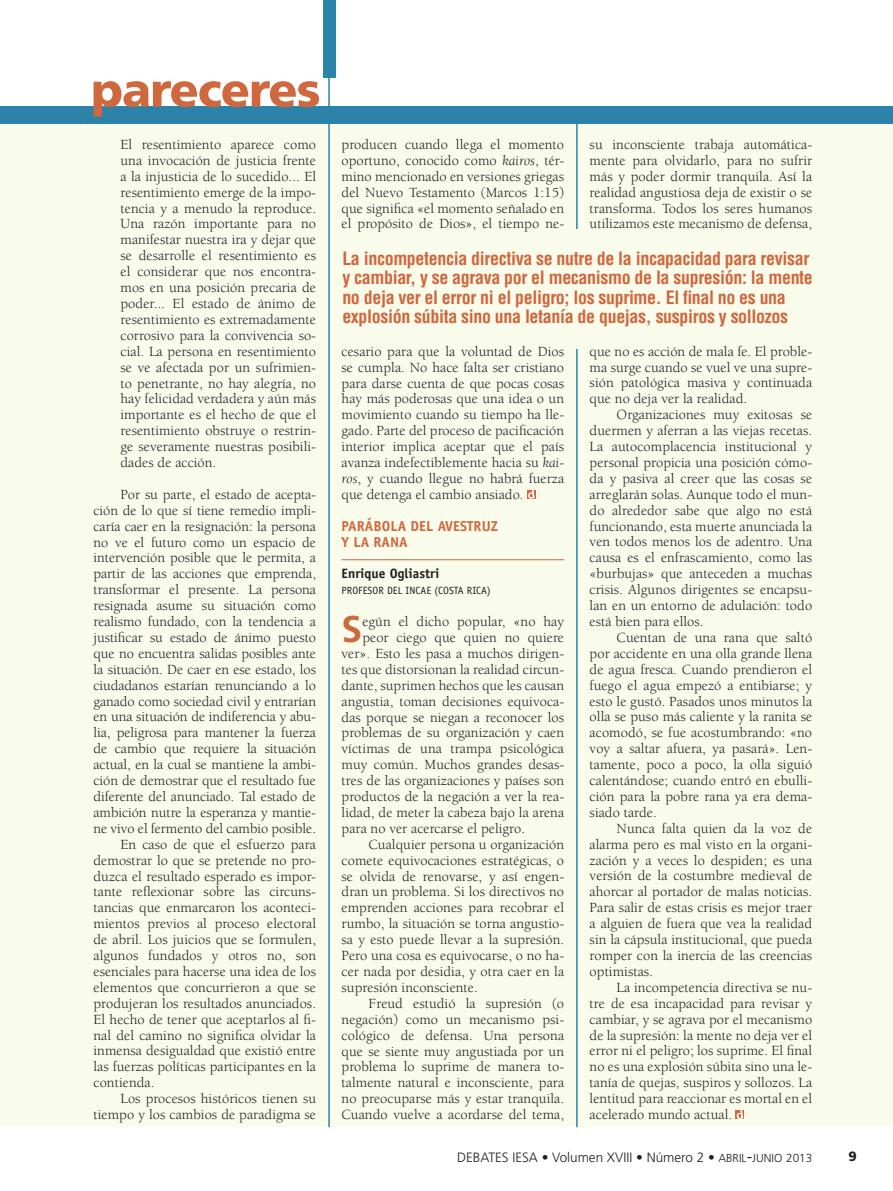
<style>
.page{position:relative;width:893px;height:1191px;background:#fff}
.page>*{position:absolute;margin:0;border:0;box-sizing:border-box;transform-origin:0 0}
.t1{font:700 37.2px "Frutiger";color:#cf683e}
.t2{font:700 condensed 18px/19.5px "Helvetica";letter-spacing:-.02em;color:#cf683e}
.t3{font:14.4px/15.9px "Berkeley";letter-spacing:.005em;color:#231f20;text-align:justify}
.t4{font:700 14.4px "Officina Sans";letter-spacing:.005em;color:#cf683e}
.t5{font:300 13.5px "Frutiger";color:#231f20}
.t6{font:700 13.5px "Officina Sans";letter-spacing:.005em;color:#231f20}
.t7{font:900 13.5px "Frutiger";color:#231f20}
.t8{font:10.5px "Officina Sans";letter-spacing:.005em;color:#231f20}
.s1{font-style:italic}
.s2{font-size:13.5px}
.s3{font-size:11.55px}
.s4{font-size:16.5px}
.s5{font-size:11.7px}
</style>
<div class="page">
<div style="left:0;top:107px;width:893px;height:1020px;background:#f9fbeb"></div>
<div style="left:0;top:106px;width:893px;height:17px;background:#2c83aa"></div>
<hr style="left:576px;top:110px;width:2px;height:1017px;background:#2c83aa">
<hr style="left:328px;top:0;width:2px;height:1127px;background:#2c83aa">
<div style="left:323px;top:0;width:12px;height:77px;background:#2c83aa"></div>
<svg style="left:94px;top:81px;width:225px;height:36px"></svg>
<div style="left:553px;top:229px;width:74px;height:120px;background:#f9fbeb"></div>
<hr style="left:342px;top:559px;width:222px;height:1px;background:#cf683e">
<div style="left:527px;top:490px;width:9px;height:8px;background:#cf683e"></div>
<svg style="left:528px;top:490px;width:7px;height:9px"></svg>
<div style="left:735px;top:1110px;width:9px;height:8px;background:#cf683e"></div>
<svg style="left:736px;top:1110px;width:7px;height:9px"></svg>
<p class="t3" style="left:121px;top:137px;width:197px">El resentimiento aparece como una invocación de justicia frente a la injusticia de lo sucedido... El resentimiento emerge de la impo&shy;tencia y a menudo la reproduce.<br>Una razón importante para no manifestar nuestra ira y dejar que se desarrolle el resentimiento es el considerar que nos encontra&shy;mos en una posición precaria de poder... El estado de ánimo de resentimiento es extremadamente corrosivo para la convivencia so&shy;cial. La persona en resentimiento se ve afectada por un sufrimien&shy;to penetrante, no hay alegría, no hay felicidad verdadera y aún más importante es el hecho de que el resentimiento obstruye o restrin&shy;ge severamente nuestras posibili&shy;dades de acción.</p>
<p class="t3" style="left:94px;top:486px;width:224px;text-indent:27px">Por su parte, el estado de acepta&shy;ción de lo que sí tiene remedio impli&shy;caría caer en la resignación: la persona no ve el futuro como un espacio de intervención posible que le permita, a partir de las acciones que emprenda, transformar el presente. La persona resignada asume su situación como realismo fundado, con la tendencia a justificar su estado de ánimo puesto que no encuentra salidas posibles ante la situación. De caer en ese estado, los ciudadanos estarían renunciando a lo ganado como sociedad civil y entrarían en una situación de indiferencia y abu&shy;lia, peligrosa para mantener la fuerza de cambio que requiere la situación actual, en la cual se mantiene la ambi&shy;ción de demostrar que el resultado fue diferente del anunciado. Tal estado de ambición nutre la esperanza y mantie&shy;ne vivo el fermento del cambio posible.</p>
<p class="t3" style="left:94px;top:836px;width:224px;text-indent:27px">En caso de que el esfuerzo para demostrar lo que se pretende no pro&shy;duzca el resultado esperado es impor&shy;tante reflexionar sobre las circuns&shy;tancias que enmarcaron los aconteci&shy;mientos previos al proceso electoral de abril. Los juicios que se formulen, algunos fundados y otros no, son esenciales para hacerse una idea de los elementos que concurrieron a que se produjeran los resultados anunciados.<br>El hecho de tener que aceptarlos al fi&shy;nal del camino no significa olvidar la inmensa desigualdad que existió entre las fuerzas políticas participantes en la contienda.</p>
<p class="t3" style="left:94px;top:1091px;width:224px;text-align:right">Los procesos históricos tienen su tiempo y los cambios de paradigma se</p>
<p class="t3" style="left:342px;top:137px;width:224px">producen cuando llega el momento oportuno, conocido como <span class="s1">kairos</span>, tér&shy;mino mencionado en versiones griegas del Nuevo Testamento (Marcos 1:15) que significa «el momento señalado en el propósito de Dios», el tiempo ne-</p>
<p class="t3" style="left:590px;top:137px;width:224px">su inconsciente trabaja automática&shy;mente para olvidarlo, para no sufrir más y poder dormir tranquila. Así la realidad angustiosa deja de existir o se transforma. Todos los seres humanos utilizamos este mecanismo de defensa,</p>
<p class="t2" style="left:342px;top:248px;width:472px">La incompetencia directiva se nutre de la incapacidad para revisar y cambiar, y se agrava por el mecanismo de la supresión: la mente no deja ver el error ni el peligro; los suprime. El final no es una explosión súbita sino una letanía de quejas, suspiros y sollozos</p>
<p class="t3" style="left:342px;top:343px;width:224px">cesario para que la voluntad de Dios se cumpla. No hace falta ser cristiano para darse cuenta de que pocas cosas hay más poderosas que una idea o un movimiento cuando su tiempo ha lle&shy;gado. Parte del proceso de pacificación interior implica aceptar que el país avanza indefectiblemente hacia su <span class="s1">kai&shy;ros</span>, y cuando llegue no habrá fuerza que detenga el cambio ansiado<span class="s2">.</span></p>
<p class="t4" style="left:342px;top:517px;width:158px">PARÁBOLA DEL AVESTRUZ</p>
<p class="t4" style="left:342px;top:533px;width:68px">Y LA RANA</p>
<p class="t6" style="left:342px;top:565px;width:99px">Enrique Ogliastri</p>
<p class="t8" style="left:342px;top:584px;width:151px">PROFESOR DEL INCAE (COSTA RICA)</p>
<p class="t1" style="left:342px;top:607px;width:22px">S</p>
<p class="t3" style="left:362px;top:614px;width:203px">egún el dicho popular, «no hay</p>
<p class="t3" style="left:362px;top:630px;width:203px">peor ciego que quien no quiere</p>
<p class="t3" style="left:342px;top:646px;width:224px">ver». Esto les pasa a muchos dirigen-</p>
<p class="t3" style="left:342px;top:661px;width:224px">tes que distorsionan la realidad circun-</p>
<p class="t3" style="left:342px;top:677px;width:224px">dante, suprimen hechos que les causan</p>
<p class="t3" style="left:342px;top:693px;width:224px">angustia, toman decisiones equivoca-</p>
<p class="t3" style="left:342px;top:709px;width:224px">das porque se niegan a reconocer los</p>
<p class="t3" style="left:342px;top:725px;width:224px">problemas de su organización y caen</p>
<p class="t3" style="left:342px;top:741px;width:224px">víctimas de una trampa psicológica</p>
<p class="t3" style="left:342px;top:757px;width:224px">muy común. Muchos grandes desas-</p>
<p class="t3" style="left:342px;top:773px;width:224px">tres de las organizaciones y países son</p>
<p class="t3" style="left:342px;top:789px;width:224px">productos de la negación a ver la rea-</p>
<p class="t3" style="left:342px;top:805px;width:224px">lidad, de meter la cabeza bajo la arena</p>
<p class="t3" style="left:342px;top:820px;width:185px">para no ver acercarse el peligro.</p>
<p class="t3" style="left:342px;top:836px;width:224px;text-indent:27px">Cualquier persona u organización comete equivocaciones estratégicas, o se olvida de renovarse, y así engen&shy;dran un problema. Si los directivos no emprenden acciones para recobrar el rumbo, la situación se torna angustio&shy;sa y esto puede llevar a la supresión.<br>Pero una cosa es equivocarse, o no ha&shy;cer nada por desidia, y otra caer en la supresión inconsciente.</p>
<p class="t3" style="left:342px;top:995px;width:224px;text-indent:27px">Freud estudió la supresión (o negación) como un mecanismo psi&shy;cológico de defensa. Una persona que se siente muy angustiada por un problema lo suprime de manera to&shy;talmente natural e inconsciente, para no preocuparse más y estar tranquila.<br>Cuando vuelve a acordarse del tema,</p>
<p class="t3" style="left:590px;top:343px;width:224px">que no es acción de mala fe. El proble&shy;ma surge cuando se vuel ve una supre&shy;sión patológica masiva y continuada que no deja ver la realidad.</p>
<p class="t3" style="left:590px;top:407px;width:224px;text-indent:27px">Organizaciones muy exitosas se duermen y aferran a las viejas recetas.<br>La autocomplacencia institucional y personal propicia una posición cómo&shy;da y pasiva al creer que las cosas se arreglarán solas. Aunque todo el mun&shy;do alrededor sabe que algo no está funcionando, esta muerte anunciada la ven todos menos los de adentro. Una causa es el enfrascamiento, como las «burbujas» que anteceden a muchas crisis. Algunos dirigentes se encapsu&shy;lan en un entorno de adulación: todo está bien para ellos.</p>
<p class="t3" style="left:590px;top:630px;width:224px;text-indent:27px">Cuentan de una rana que saltó por accidente en una olla grande llena de agua fresca. Cuando prendieron el fuego el agua empezó a entibiarse; y esto le gustó. Pasados unos minutos la olla se puso más caliente y la ranita se acomodó, se fue acostumbrando: «no voy a saltar afuera, ya pasará». Len&shy;tamente, poco a poco, la olla siguió calentándose; cuando entró en ebulli&shy;ción para la pobre rana ya era dema&shy;siado tarde.</p>
<p class="t3" style="left:590px;top:820px;width:224px;text-indent:27px">Nunca falta quien da la voz de alarma pero es mal visto en la organi&shy;zación y a veces lo despiden; es una versión de la costumbre medieval de ahorcar al portador de malas noticias.<br>Para salir de estas crisis es mejor traer a alguien de fuera que vea la realidad sin la cápsula institucional, que pueda romper con la inercia de las creencias optimistas.</p>
<p class="t3" style="left:590px;top:979px;width:224px;text-indent:27px">La incompetencia directiva se nu&shy;tre de esa incapacidad para revisar y cambiar, y se agrava por el mecanismo de la supresión: la mente no deja ver el error ni el peligro; los suprime. El final no es una explosión súbita sino una le&shy;tanía de quejas, suspiros y sollozos. La lentitud para reaccionar es mortal en el acelerado mundo actual<span class="s2">.</span></p>
<p class="t5" style="left:457px;top:1150px;width:357px">DEBATES IESA • Volumen XVIII • Número 2 • <span class="s3">ABRIL</span><span class="s4">-</span><span class="s3">JUNIO</span> <span class="s5">2013</span></p>
<p class="t7" style="left:848px;top:1148px;width:10px">9</p>
</div>
